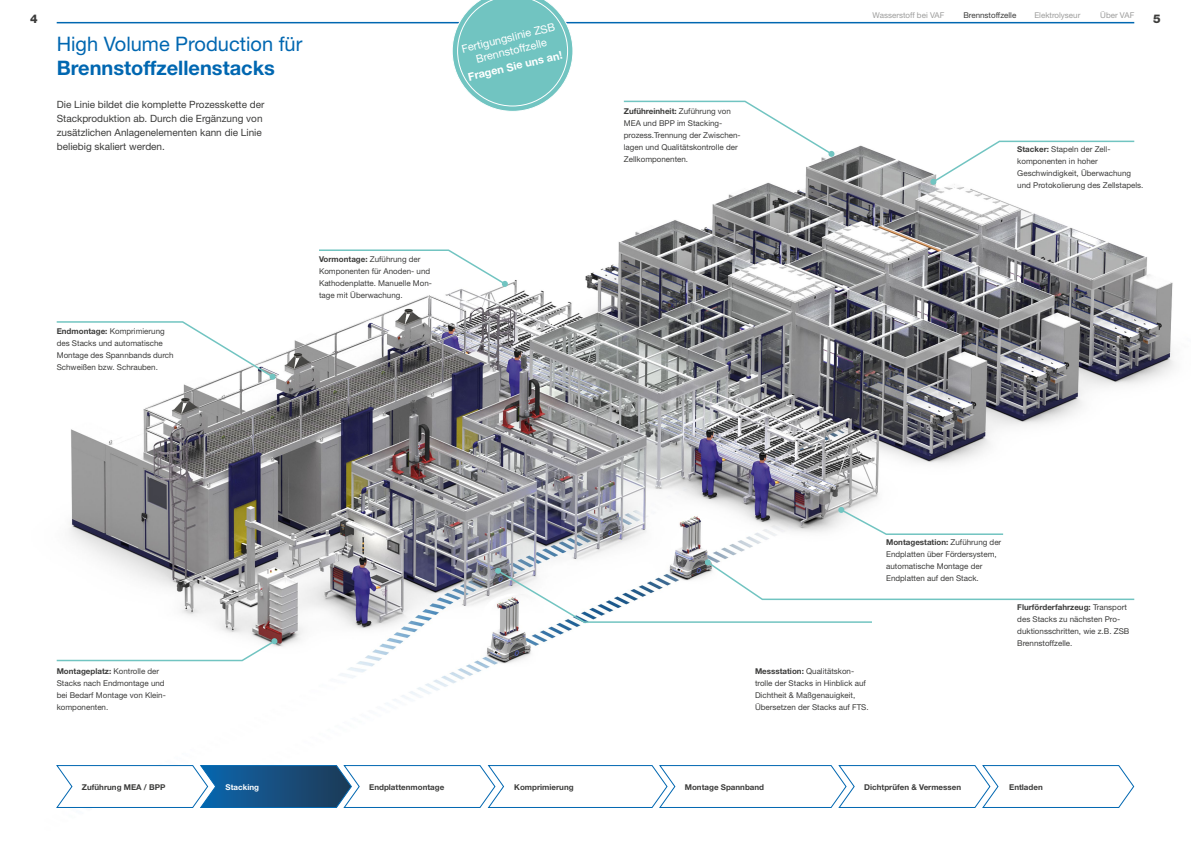
<style>
.page{position:relative;width:1191px;height:842px;background:#fff}
.page>*{position:absolute;margin:0;border:0;box-sizing:border-box;transform-origin:0 0}
.t1{font:20px "Helvetica Neue LT Std";color:#0067b1}
.t2{font:700 20px "Helvetica Neue LT Std";color:#0067b1}
.t3{font:800 12px "Helvetica Neue LT Std";color:#3c3c3b}
.t4{font:11px/13.2px "Helvetica Neue LT Std";color:#fff;text-align:center}
.t5{font:700 11px "Helvetica Neue LT Std";color:#fff}
.t6{font:10px/14px "Helvetica Neue LT Std";color:#3c3c3b}
.t7{font:8px/12px "Helvetica Neue LT Std";color:#3c3c3b}
.t8{font:700 8px "Helvetica Neue LT Std";color:#3c3c3b}
.t9{font:8px "Helvetica Neue LT Std";color:#9d9d9c}
.t10{font:700 8px "Helvetica Neue LT Std";color:#fff}
.s1{font-weight:700}
</style>
<div class="page">
<img style="left:56px;top:21px;width:1118px;height:766px">
<hr style="left:57px;top:22px;width:1077px;height:1px;background:#0067b1">
<svg style="left:56px;top:764px;width:1078px;height:44px"></svg>
<svg style="left:452px;top:0;width:121px;height:112px"></svg>
<svg style="left:622px;top:100px;width:212px;height:57px"></svg>
<svg style="left:56px;top:320px;width:219px;height:60px"></svg>
<svg style="left:56px;top:638px;width:221px;height:24px"></svg>
<svg style="left:838px;top:507px;width:166px;height:29px"></svg>
<svg style="left:317px;top:249px;width:191px;height:38px"></svg>
<svg style="left:930px;top:140px;width:205px;height:45px"></svg>
<svg style="left:495px;top:559px;width:640px;height:65px"></svg>
<p class="t9" style="left:872px;top:10px;width:73px">Wasserstoff bei VAF</p>
<p class="t7" style="left:963px;top:9px;width:54px">Brennstoffzelle</p>
<p class="t9" style="left:1034px;top:10px;width:47px">Elektrolyseur</p>
<p class="t9" style="left:1100px;top:10px;width:35px">Über VAF</p>
<h2 class="t3" style="left:30px;top:12px;width:9px">4</h2>
<h2 class="t3" style="left:1153px;top:12px;width:9px">5</h2>
<h3 class="t4" style="left:460px;top:43px;width:97px;rotate:-14deg">Fertigungslinie ZSB<br>Brennstoffzelle</h3>
<h1 class="t1" style="left:57px;top:32px;width:247px">High Volume Production für</h1>
<h1 class="t2" style="left:57px;top:56px;width:220px">Brennstoffzellenstacks</h1>
<h3 class="t5" style="left:466px;top:71px;width:98px;rotate:-14deg">Fragen Sie uns an!</h3>
<p class="t6" style="left:57px;top:97px;width:209px">Die Linie bildet die komplette Prozesskette der Stackproduktion ab. Durch die Ergänzung von zusätzlichen Anlagenelementen kann die Linie beliebig skaliert werden.</p>
<p class="t7" style="left:57px;top:325px;width:118px"><span class="s1">Endmontage:</span> Komprimierung des Stacks und automatische<br>Montage des Spannbands durch<br>Schweißen bzw. Schrauben.</p>
<p class="t7" style="left:319px;top:253px;width:114px"><span class="s1">Vormontage:</span> Zuführung der<br>Komponenten für Anoden- und<br>Kathodenplatte. Manuelle Mon&shy;tage mit Überwachung.</p>
<p class="t7" style="left:57px;top:665px;width:111px"><span class="s1">Montageplatz:</span> Kontrolle der<br>Stacks nach Endmontage und bei Bedarf Montage von Klein&shy;komponenten.</p>
<p class="t7" style="left:624px;top:105px;width:118px"><span class="s1">Zuführeinheit:</span> Zuführung von<br>MEA und BPP im Stacking&shy;prozess.Trennung der Zwischen&shy;lagen und Qualitätskontrolle der<br>Zellkomponenten.</p>
<p class="t7" style="left:1017px;top:143px;width:128px"><span class="s1">Stacker:</span> Stapeln der Zell&shy;komponenten in hoher<br>Geschwindigkeit, Überwachung und Protokolierung des Zellstapels.</p>
<p class="t7" style="left:755px;top:665px;width:115px"><span class="s1">Messstation:</span> Qualitätskon&shy;trolle der Stacks in Hinblick auf<br>Dichtheit &amp; Maßgenauigkeit,<br>Übersetzen der Stacks auf FTS.</p>
<p class="t7" style="left:886px;top:536px;width:117px"><span class="s1">Montagestation:</span> Zuführung der<br>Endplatten über Fördersystem, automatische Montage der<br>Endplatten auf den Stack.</p>
<p class="t7" style="left:1017px;top:601px;width:113px"><span class="s1">Flurförderfahrzeug:</span> Transport des Stacks zu nächsten Pro&shy;duktionsschritten, wie z.B. ZSB<br>Brennstoffzelle.</p>
<p class="t8" style="left:82px;top:782px;width:85px">Zuführung MEA / BPP</p>
<p class="t10" style="left:226px;top:782px;width:35px">Stacking</p>
<p class="t8" style="left:369px;top:782px;width:77px">Endplattenmontage</p>
<p class="t8" style="left:514px;top:782px;width:61px">Komprimierung</p>
<p class="t8" style="left:685px;top:782px;width:81px">Montage Spannband</p>
<p class="t8" style="left:864px;top:782px;width:98px">Dichtprüfen &amp; Vermessen</p>
<p class="t8" style="left:1009px;top:782px;width:35px">Entladen</p>
</div>
